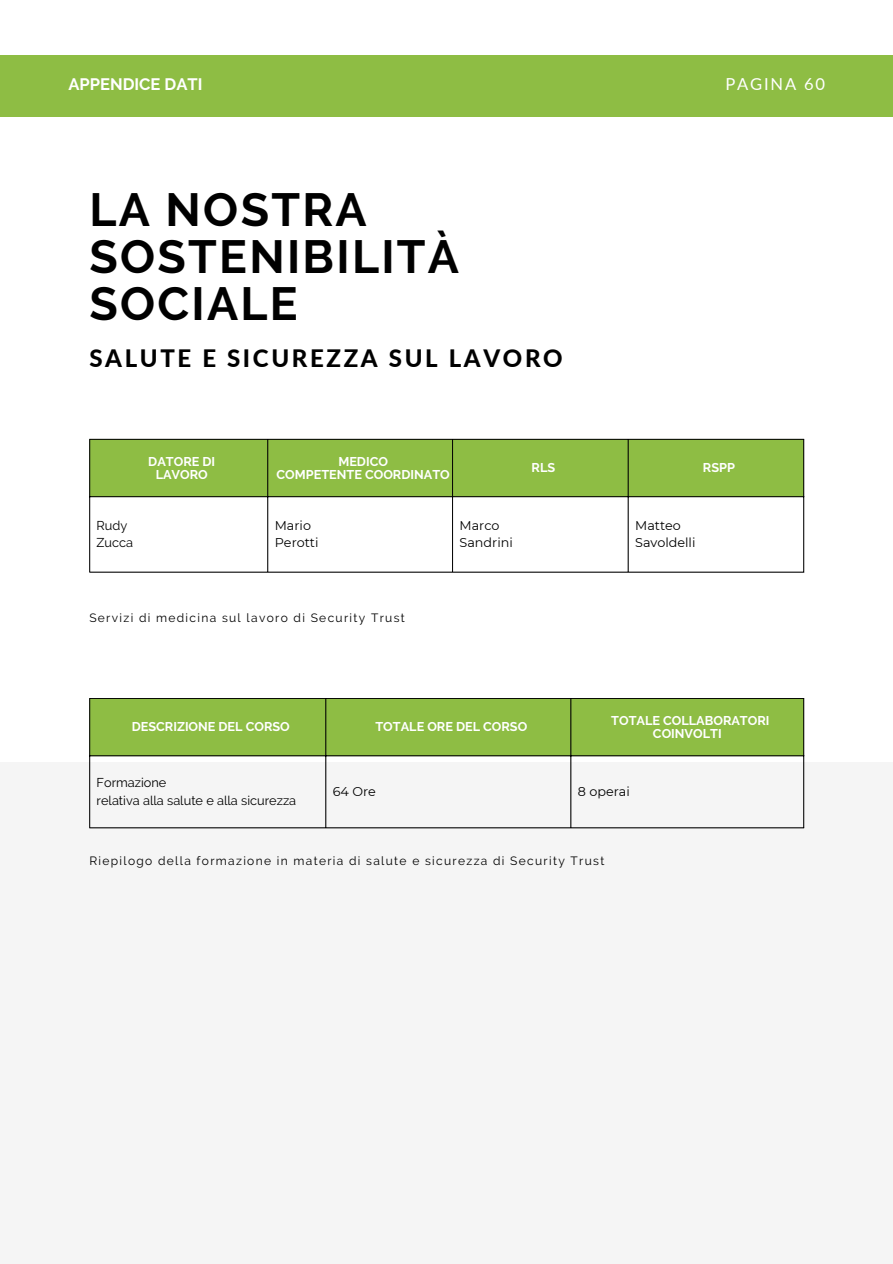
<style>
.page{position:relative;width:893px;height:1264px;background:#fff}
.page>*{position:absolute;margin:0;border:0;box-sizing:border-box;transform-origin:0 0}
.t1{font:700 46.35px/47.2px "Raleway";letter-spacing:.05em;color:#000}
.t2{font:800 24px "Lato";letter-spacing:.11em;color:#000}
.t3{font:700 16.5px "Raleway";color:#fff}
.t4{font:16.5px "Lato";letter-spacing:.11em;color:#fff}
.t5{font:700 12.75px/13px "Raleway";color:#fff;text-align:center}
.t6{font:12.75px/17.9px "Montserrat";color:#000}
.t7{font:12.75px/17.9px "Raleway";color:#000}
.t8{font:12px "Raleway";letter-spacing:.11em;color:#000}
</style>
<div class="page">
<div style="left:0;top:55px;width:892px;height:61px;background:#8ebd44"></div>
<div style="left:0;top:762px;width:892px;height:501px;background:#f5f5f5"></div>
<div style="left:90px;top:440px;width:713px;height:56px;background:#8ebd44"></div>
<hr style="left:89px;top:439px;width:1px;height:132px;background:#000">
<hr style="left:267px;top:439px;width:1px;height:132px;background:#000">
<hr style="left:452px;top:439px;width:1px;height:132px;background:#000">
<hr style="left:627px;top:439px;width:1px;height:132px;background:#000">
<hr style="left:803px;top:439px;width:1px;height:132px;background:#000">
<hr style="left:89px;top:439px;width:715px;height:1px;background:#000">
<hr style="left:89px;top:496px;width:715px;height:1px;background:#000">
<hr style="left:89px;top:571px;width:715px;height:1px;background:#000">
<div style="left:90px;top:699px;width:713px;height:56px;background:#8ebd44"></div>
<hr style="left:89px;top:698px;width:1px;height:129px;background:#000">
<hr style="left:325px;top:698px;width:1px;height:129px;background:#000">
<hr style="left:570px;top:698px;width:1px;height:129px;background:#000">
<hr style="left:803px;top:698px;width:1px;height:129px;background:#000">
<hr style="left:89px;top:698px;width:715px;height:1px;background:#000">
<hr style="left:89px;top:755px;width:715px;height:1px;background:#000">
<hr style="left:89px;top:827px;width:715px;height:1px;background:#000">
<p class="t3" style="left:68px;top:74px;width:136px">APPENDICE DATI</p>
<p class="t4" style="left:725px;top:74px;width:101px">PAGINA 60</p>
<h1 class="t1" style="left:89px;top:186px;width:371px">LA NOSTRA<br>SOSTENIBILITÀ<br>SOCIALE</h1>
<h2 class="t2" style="left:89px;top:343px;width:475px">SALUTE E SICUREZZA SUL LAVORO</h2>
<p class="t5" style="left:148px;top:454px;width:68px">DATORE DI<br>LAVORO</p>
<p class="t5" style="left:276px;top:454px;width:175px">MEDICO<br>COMPETENTE COORDINATO</p>
<p class="t5" style="left:531px;top:461px;width:25px">RLS</p>
<p class="t5" style="left:703px;top:461px;width:34px">RSPP</p>
<p class="t7" style="left:97px;top:516px;width:38px">Rudy<br>Zucca</p>
<p class="t6" style="left:275px;top:516px;width:45px">Mario<br>Perotti</p>
<p class="t6" style="left:459px;top:516px;width:55px">Marco<br>Sandrini</p>
<p class="t6" style="left:635px;top:516px;width:62px">Matteo<br>Savoldelli</p>
<p class="t8" style="left:89px;top:610px;width:317px">Servizi di medicina sul lavoro di Security Trust</p>
<p class="t5" style="left:132px;top:720px;width:159px">DESCRIZIONE DEL CORSO</p>
<p class="t5" style="left:375px;top:720px;width:153px">TOTALE ORE DEL CORSO</p>
<p class="t5" style="left:611px;top:713px;width:160px">TOTALE COLLABORATORI<br>COINVOLTI</p>
<p class="t7" style="left:97px;top:773px;width:201px">Formazione<br>relativa alla salute e alla sicurezza</p>
<p class="t6" style="left:333px;top:782px;width:44px">64 Ore</p>
<p class="t6" style="left:578px;top:782px;width:53px">8 operai</p>
<p class="t8" style="left:89px;top:853px;width:516px">Riepilogo della formazione in materia di salute e sicurezza di Security Trust</p>
</div>
